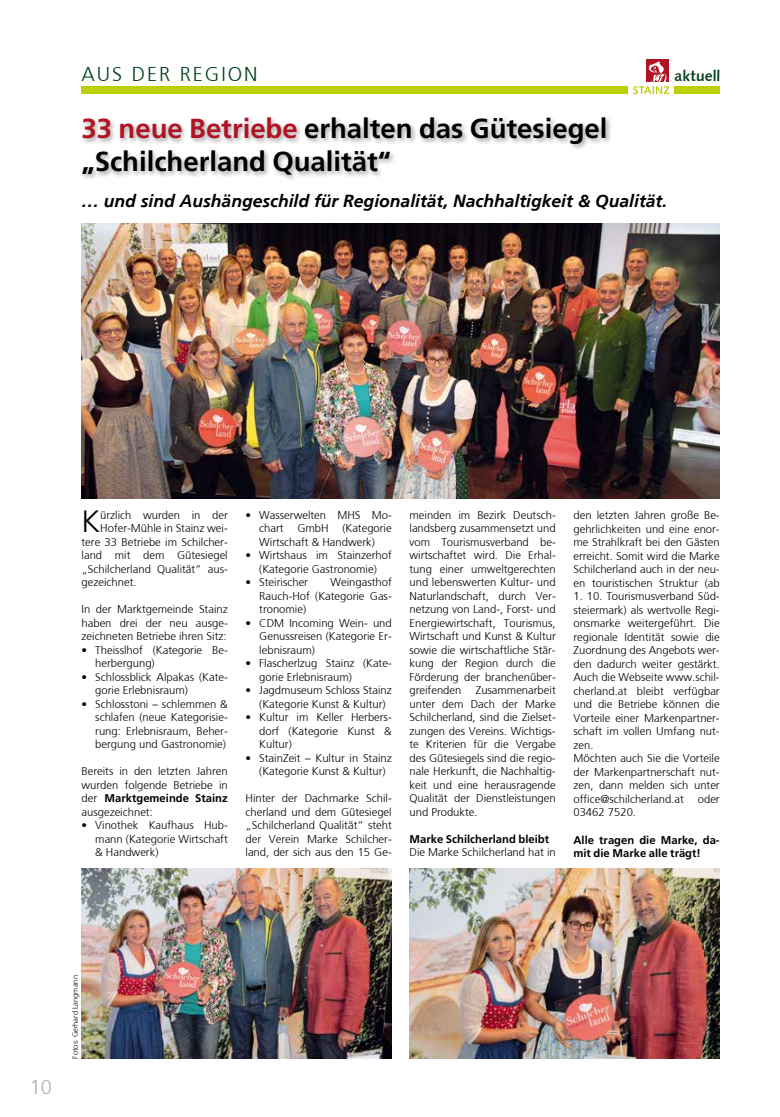
<style>
.page{position:relative;width:780px;height:1117px;background:#fff}
.page>*{position:absolute;margin:0;border:0;box-sizing:border-box;transform-origin:0 0}
.t1{font:300 30.62px "Frutiger";color:#000}
.t2{font:700 27.5px/33px "Frutiger EE";color:#000}
.t3{font:300 20px "Frutiger";letter-spacing:.1em;color:#003f1b}
.t4{font:300 20px "Frutiger";color:#aeafb2}
.t5{font:italic 700 17.5px "Frutiger";color:#000}
.t6{font:15px "Humanist 531 BT Bold A";color:#003f1b}
.t7{font:300 11.25px/13.5px "Frutiger";color:#000;text-align:justify}
.t8{font:700 11.25px/13.5px "Frutiger EE";color:#000}
.t9{font:300 7.5px "Frutiger";color:#000}
.s1{color:#b01424}
.s2{font-family:"Frutiger";font-weight:300}
</style>
<div class="page">
<div style="left:674px;top:86px;width:45px;height:8px;background:#bdcf00"></div>
<div style="left:81px;top:86px;width:547px;height:8px;background:#bdcf00"></div>
<div style="left:646px;top:59px;width:23px;height:23px;background:#b01424"></div>
<svg style="left:633px;top:61px;width:36px;height:33px"></svg>
<div style="left:81px;top:115px;width:531px;height:67px;background:#000;opacity:.35"></div>
<img style="left:81px;top:868px;width:311px;height:189px">
<img style="left:409px;top:868px;width:310px;height:189px">
<img style="left:81px;top:223px;width:638px;height:275px">
<h3 class="t3" style="left:81px;top:63px;width:178px">AUS DER REGION</h3>
<h3 class="t6" style="left:674px;top:67px;width:47px">aktuell</h3>
<h2 class="t2" style="left:81px;top:112px;width:527px"><span class="s1">33 neue Betriebe</span> erhalten das Gütesiegel „Schilcherland Qualität“</h2>
<h3 class="t5" style="left:81px;top:191px;width:587px">… und sind Aushängeschild für Regionalität, Nachhaltigkeit &amp; Qualität.</h3>
<h1 class="t1" style="left:81px;top:504px;width:20px">K</h1>
<p class="t7" style="left:100px;top:508px;width:129px">ürzlich wurden in der</p>
<p class="t7" style="left:100px;top:521px;width:129px">Hofer-Mühle in Stainz wei-</p>
<p class="t7" style="left:81px;top:535px;width:148px">tere 33 Betriebe im Schilcher-</p>
<p class="t7" style="left:81px;top:548px;width:148px">land mit dem Gütesiegel</p>
<p class="t7" style="left:81px;top:562px;width:148px">„Schilcherland Qualität“ aus-</p>
<p class="t7" style="left:81px;top:575px;width:57px">gezeichnet.</p>
<p class="t7" style="left:81px;top:602px;width:148px">In der Marktgemeinde Stainz haben drei der neu ausge&shy;zeichneten Betriebe ihren Sitz:</p>
<p class="t7" style="left:95px;top:643px;width:134px;text-indent:-14px">• Theisslhof (Kategorie Be&shy;herbergung)</p>
<p class="t7" style="left:95px;top:670px;width:134px;text-indent:-14px">• Schlossblick Alpakas (Kate&shy;gorie Erlebnisraum)</p>
<p class="t7" style="left:95px;top:697px;width:134px;text-indent:-14px">• Schlosstoni – schlemmen &amp; schlafen (neue Kategorisie&shy;rung: Erlebnisraum, Beher&shy;bergung und Gastronomie)</p>
<p class="t7" style="left:81px;top:764px;width:148px">Bereits in den letzten Jahren wurden folgende Betriebe in</p>
<p class="t8" style="left:81px;top:791px;width:148px"><span class="s2">der</span> Marktgemeinde Stainz</p>
<p class="t7" style="left:81px;top:805px;width:73px">ausgezeichnet:</p>
<p class="t7" style="left:95px;top:818px;width:134px;text-indent:-14px">• Vinothek Kaufhaus Hub&shy;mann (Kategorie Wirtschaft &amp; Handwerk)</p>
<p class="t7" style="left:259px;top:508px;width:134px;text-indent:-14px">• Wasserwelten MHS Mo&shy;chart GmbH (Kategorie Wirtschaft &amp; Handwerk)</p>
<p class="t7" style="left:245px;top:548px;width:148px;text-align:center">• Wirtshaus im Stainzerhof (Kategorie Gastronomie)</p>
<p class="t7" style="left:245px;top:575px;width:64px">• Steirischer</p>
<p class="t7" style="left:259px;top:575px;width:134px;text-indent:71px">Weingasthof Rauch-Hof (Kategorie Gas&shy;tronomie)</p>
<p class="t7" style="left:259px;top:616px;width:134px;text-indent:-14px">• CDM Incoming Wein- und Genussreisen (Kategorie Er&shy;lebnisraum)</p>
<p class="t7" style="left:259px;top:656px;width:134px;text-indent:-14px">• Flascherlzug Stainz (Kate&shy;gorie Erlebnisraum)</p>
<p class="t7" style="left:259px;top:683px;width:134px;text-indent:-14px">• Jagdmuseum Schloss Stainz (Kategorie Kunst &amp; Kultur)</p>
<p class="t7" style="left:259px;top:710px;width:134px;text-indent:-14px">• Kultur im Keller Herbers&shy;dorf (Kategorie Kunst &amp; Kultur)</p>
<p class="t7" style="left:259px;top:751px;width:134px;text-indent:-14px">• StainZeit – Kultur in Stainz (Kategorie Kunst &amp; Kultur)</p>
<p class="t7" style="left:245px;top:791px;width:148px">Hinter der Dachmarke Schil&shy;cherland und dem Gütesiegel „Schilcherland Qualität“ steht der Verein Marke Schilcher&shy;land, der sich aus den 15 Ge-</p>
<p class="t7" style="left:409px;top:508px;width:148px">meinden im Bezirk Deutsch&shy;landsberg zusammensetzt und vom Tourismusverband be&shy;wirtschaftet wird. Die Erhal&shy;tung einer umweltgerechten und lebenswerten Kultur- und Naturlandschaft, durch Ver&shy;netzung von Land-, Forst- und Energiewirtschaft, Tourismus, Wirtschaft und Kunst &amp; Kultur sowie die wirtschaftliche Stär&shy;kung der Region durch die Förderung der branchenüber&shy;greifenden</p>
<p class="t7" style="left:409px;top:683px;width:148px;text-indent:66px">Zusammenarbeit unter dem Dach der Marke Schilcherland, sind die Zielset&shy;zungen des Vereins. Wichtigs&shy;te Kriterien für die Vergabe des Gütesiegels sind die regio&shy;nale Herkunft, die Nachhaltig&shy;keit und eine herausragende Qualität der Dienstleistungen und Produkte.</p>
<p class="t8" style="left:409px;top:831px;width:141px">Marke Schilcherland bleibt</p>
<p class="t7" style="left:409px;top:845px;width:148px">Die Marke Schilcherland hat in</p>
<p class="t7" style="left:573px;top:508px;width:148px">den letzten Jahren große Be&shy;gehrlichkeiten und eine enor&shy;me Strahlkraft bei den Gästen erreicht. Somit wird die Marke Schilcherland auch in der neu&shy;en touristischen Struktur (ab</p>
<p class="t7" style="left:573px;top:589px;width:148px;text-align:left">1. 10. Tourismusverband Süd&shy;steiermark) als wertvolle Regi&shy;onsmarke weitergeführt. Die regionale Identität sowie die<br>Zuordnung des Angebots wer&shy;den dadurch weiter gestärkt.<br>Auch die Webseite www.schil&shy;cherland.at bleibt verfügbar und die Betriebe können die<br>Vorteile einer Markenpartner&shy;schaft im vollen Umfang nut&shy;zen.<br>Möchten auch Sie die Vorteile der Markenpartnerschaft nut&shy;zen, dann melden sich unter office@schilcherland.at oder<br>03462 7520.</p>
<p class="t8" style="left:573px;top:832px;width:148px">Alle tragen die Marke, da&shy;mit die Marke alle trägt!</p>
<h3 class="t4" style="left:30px;top:1075px;width:24px">10</h3>
<p class="t9" style="left:71px;top:1058px;width:85px;rotate:-90deg">Fotos: Gerhard Langmann</p>
</div>
